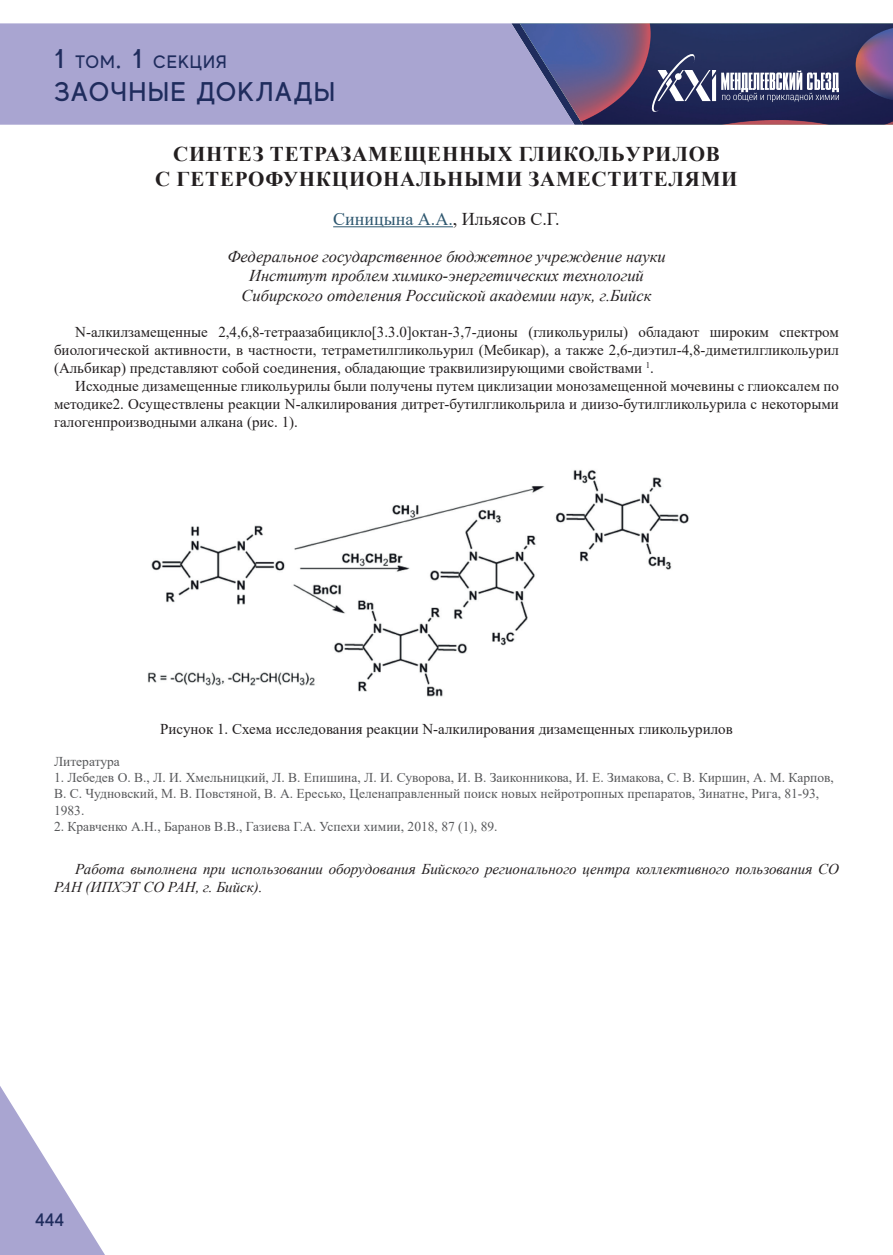
<style>
.page{position:relative;width:893px;height:1255px;background:#fff}
.page>*{position:absolute;margin:0;border:0;box-sizing:border-box;transform-origin:0 0}
.t1{font:500 27px "MADE Evolve Sans";letter-spacing:.05em;color:#1f2c5d}
.t2{font:700 21px/25.2px "Times New Roman";letter-spacing:.035em;color:#231f20;text-align:center}
.t3{font:18px "Times New Roman";color:#2e576f}
.t4{font:500 18px "MADE Evolve Sans";letter-spacing:.05em;color:#1f2c5d}
.t5{font:italic 16.5px/19.8px "Times New Roman";color:#231f20;text-align:center}
.t6{font:15px/18px "Times New Roman";color:#231f20;text-align:justify}
.t7{font:italic 15px/18px "Times New Roman";color:#231f20}
.t8{font:13.5px/16.2px "Times New Roman";color:#57585a}
.s1{font-size:27px}
.s2{color:#231f20}
</style>
<div class="page">
<div style="left:0;top:23px;width:511px;height:102px;background:#a9a5d1"></div>
<svg style="left:0;top:1086px;width:105px;height:168px"></svg>
<svg style="left:511px;top:23px;width:382px;height:102px;background:#51507b"></svg>
<hr style="left:333px;top:226px;width:120px;height:1px;background:#2e576f">
<img style="left:147px;top:470px;width:542px;height:227px">
<p class="t4" style="left:54px;top:51px;width:174px"><span class="s1">1</span> ТОМ<span class="s1">. 1</span> СЕКЦИЯ</p>
<h1 class="t1" style="left:54px;top:74px;width:283px">ЗАОЧНЫЕ ДОКЛАДЫ</h1>
<h2 class="t2" style="left:155px;top:141px;width:584px">СИНТЕЗ ТЕТРАЗАМЕЩЕННЫХ ГЛИКОЛЬУРИЛОВ<br>С ГЕТЕРОФУНКЦИОНАЛЬНЫМИ ЗАМЕСТИТЕЛЯМИ</h2>
<p class="t3" style="left:333px;top:206px;width:228px">Синицына А.А.<span class="s2">, Ильясов С.Г.</span></p>
<p class="t5" style="left:227px;top:246px;width:440px">Федеральное государственное бюджетное учреждение науки<br>Институт проблем химико-энергетических технологий<br>Сибирского отделения Российской академии наук, г.Бийск</p>
<p class="t6" style="left:54px;top:323px;width:786px;text-indent:21px">N-алкилзамещенные 2,4,6,8-тетраазабицикло[3.3.0]октан-3,7-дионы (гликольурилы) обладают широким спектром биологической активности, в частности, тетраметилгликольурил (Мебикар), а также 2,6-диэтил-4,8-диметилгликольурил (Альбикар) представляют собой соединения, обладающие траквилизирующими свойствами <sup>1</sup>.</p>
<p class="t6" style="left:54px;top:377px;width:786px;text-indent:21px">Исходные дизамещенные гликольурилы были получены путем циклизации монозамещенной мочевины с глиоксалем по методике2. Осуществлены реакции N-алкилирования дитрет-бутилгликольрила и диизо-бутилгликольурила с некоторыми галогенпроизводными алкана (рис. 1).</p>
<p class="t6" style="left:160px;top:719px;width:574px">Рисунок 1. Схема исследования реакции N-алкилирования дизамещенных гликольурилов</p>
<p class="t8" style="left:54px;top:752px;width:67px">Литература</p>
<p class="t8" style="left:54px;top:769px;width:781px">1. Лебедев О. В., Л. И. Хмельницкий, Л. В. Епишина, Л. И. Суворова, И. В. Заиконникова, И. Е. Зимакова, С. В. Киршин, А. М. Карпов,<br>В. С. Чудновский, М. В. Повстяной, В. А. Ересько, Целенаправленный поиск новых нейротропных препаратов, Зинатне, Рига, 81-93,<br>1983.</p>
<p class="t8" style="left:54px;top:817px;width:445px">2. Кравченко А.Н., Баранов В.В., Газиева Г.А. Успехи химии, 2018, 87 (1), 89.</p>
<p class="t7" style="left:54px;top:859px;width:786px;text-indent:21px">Работа выполнена при использовании оборудования Бийского регионального центра коллективного пользования СО<br>РАН (ИПХЭТ СО РАН, г. Бийск).</p>
<p class="t4" style="left:35px;top:1208px;width:30px">444</p>
</div>
